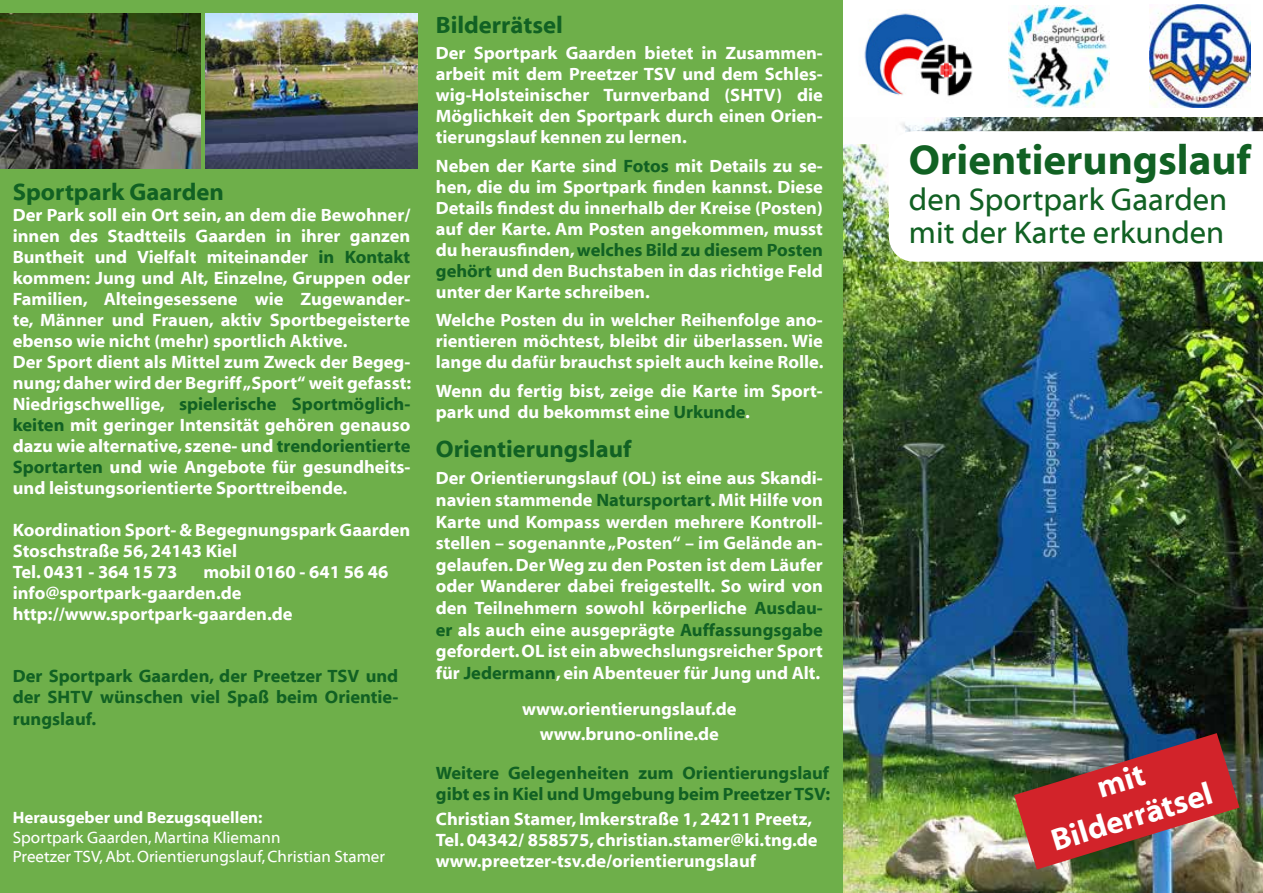
<style>
.page{position:relative;width:1263px;height:893px;background:#6eaf4a}
.page>*{position:absolute;margin:0;border:0;box-sizing:border-box;transform-origin:0 0}
.t1{font:42px "Myriad Bd Web";color:#116123}
.t2{font:31.5px/33px "Myriad Web";color:#116123}
.t3{font:31.5px/37.8px "Myriad Bd Web";color:#fff;text-align:center}
.t4{font:24px "Myriad Bd Web";color:#116123}
.t5{font:18px/21px "Myriad Bd Web";color:#fff}
.t6{font:18px/21.6px "Myriad Bd Web";color:#116123}
.t7{font:16.5px/19.8px "Myriad Web";color:#fff}
.t8{font:16.5px "Myriad Bd Web";color:#fff}
.s1{color:#116123}
</style>
<div class="page">
<div style="left:843px;top:108px;width:46px;height:39px;background:#fdfdfd"></div>
<img style="left:889px;top:116px;width:374px;height:15px">
<img style="left:843px;top:145px;width:420px;height:748px">
<div style="left:889px;top:131px;width:374px;height:131px;background:#fff"></div>
<img style="left:1014px;top:733px;width:225px;height:136px">
<img style="left:206px;top:14px;width:212px;height:154px">
<img style="left:0;top:14px;width:201px;height:154px">
<div style="left:843px;top:0;width:420px;height:116px;background:#fff"></div>
<img style="left:864px;top:13px;width:109px;height:84px">
<img style="left:1008px;top:5px;width:101px;height:103px">
<img style="left:1149px;top:5px;width:102px;height:102px">
<h3 class="t4" style="left:13px;top:179px;width:213px">Sportpark Gaarden</h3>
<p class="t5" style="left:13px;top:205px;width:400px">Der Park soll ein Ort sein, an dem die Bewohner/ innen des Stadtteils Gaarden in ihrer ganzen Buntheit und Vielfalt miteinander <span class="s1">in Kontakt </span>kommen: Jung und Alt, Einzelne, Gruppen oder Familien, Alteingesessene wie Zugewander&shy;te, Männer und Frauen, aktiv Sportbegeisterte ebenso wie nicht (mehr) sportlich Aktive.<br>Der Sport dient als Mittel zum Zweck der Begeg&shy;nung; daher wird der Begriff „Sport“ weit gefasst:<br>Niedrigschwellige, <span class="s1">spielerische Sportmöglich&shy;keiten</span> mit geringer Intensität gehören genauso dazu wie alternative, szene- und <span class="s1">trendorientierte Sportarten</span> und wie Angebote für gesundheits&shy;und leistungsorientierte Sporttreibende.</p>
<p class="t5" style="left:13px;top:520px;width:399px">Koordination Sport- &amp; Begegnungspark Gaarden<br>Stoschstraße 56, 24143 Kiel<br>Tel. 0431 - 364 15 73</p>
<p class="t5" style="left:13px;top:562px;width:377px;text-indent:191px">mobil 0160 - 641 56 46 info@sportpark-gaarden.de http://www.sportpark-gaarden.de</p>
<p class="t6" style="left:13px;top:665px;width:387px;text-align:justify">Der Sportpark Gaarden, der Preetzer TSV und der SHTV wünschen viel Spaß beim Orientie&shy;rungslauf.</p>
<p class="t8" style="left:13px;top:808px;width:251px">Herausgeber und Bezugsquellen:</p>
<p class="t7" style="left:13px;top:828px;width:374px">Sportpark Gaarden, Martina Kliemann<br>Preetzer TSV, Abt. Orientierungslauf, Christian Stamer</p>
<h3 class="t4" style="left:436px;top:12px;width:129px">Bilderrätsel</h3>
<p class="t5" style="left:436px;top:43px;width:388px;text-align:justify">Der Sportpark Gaarden bietet in Zusammen&shy;arbeit mit dem Preetzer TSV und dem Schles&shy;wig-Holsteinischer Turnverband (SHTV) die Möglichkeit den Sportpark durch einen Orien&shy;tierungslauf kennen zu lernen.</p>
<p class="t5" style="left:436px;top:156px;width:388px;text-align:justify">Neben der Karte sind <span class="s1">Fotos</span> mit Details zu se&shy;hen, die du im Sportpark finden kannst. Diese Details findest du innerhalb der Kreise (Posten) auf der Karte. Am Posten angekommen, musst du herausfinden, <span class="s1">welches Bild zu diesem Posten gehört</span> und den Buchstaben in das richtige Feld unter der Karte schreiben.</p>
<p class="t5" style="left:436px;top:310px;width:389px;text-align:justify">Welche Posten du in welcher Reihenfolge ano&shy;rientieren möchtest, bleibt dir überlassen. Wie lange du dafür brauchst spielt auch keine Rolle.</p>
<p class="t5" style="left:436px;top:381px;width:388px">Wenn du fertig bist, zeige die Karte im Sport&shy;park und du bekommst eine <span class="s1">Urkunde</span>.</p>
<h3 class="t4" style="left:436px;top:436px;width:197px">Orientierungslauf</h3>
<p class="t5" style="left:436px;top:468px;width:388px;line-height:21.6px;text-align:justify">Der Orientierungslauf (OL) ist eine aus Skandi&shy;navien stammende <span class="s1">Natursportart</span>. Mit Hilfe von Karte und Kompass werden mehrere Kontroll&shy;stellen – sogenannte „Posten“ – im Gelände an&shy;gelaufen. Der Weg zu den Posten ist dem Läufer oder Wanderer dabei freigestellt. So wird von den Teilnehmern sowohl körperliche <span class="s1">Ausdau&shy;er</span> als auch eine ausgeprägte <span class="s1">Auffassungsgabe </span>gefordert. OL ist ein abwechslungsreicher Sport für <span class="s1">Jedermann</span>, ein Abenteuer für Jung und Alt.</p>
<p class="t5" style="left:522px;top:696px;width:216px;line-height:25.5px;text-align:center">www.orientierungslauf.de www.bruno-online.de</p>
<p class="t6" style="left:436px;top:762px;width:396px;line-height:21px">Weitere Gelegenheiten zum Orientierungslauf gibt es in Kiel und Umgebung beim Preetzer TSV:</p>
<p class="t5" style="left:436px;top:809px;width:383px">Christian Stamer, Imkerstraße 1, 24211 Preetz,<br>Tel. 04342/ 858575, christian.stamer@ki.tng.de www.preetzer-tsv.de/orientierungslauf</p>
<h1 class="t1" style="left:909px;top:136px;width:344px">Orientierungslauf</h1>
<h2 class="t2" style="left:909px;top:184px;width:320px">den Sportpark Gaarden mit der Karte erkunden</h2>
<h2 class="t3" style="left:1036px;top:787px;width:168px;rotate:-17deg">mit<br>Bilderrätsel</h2>
</div>
